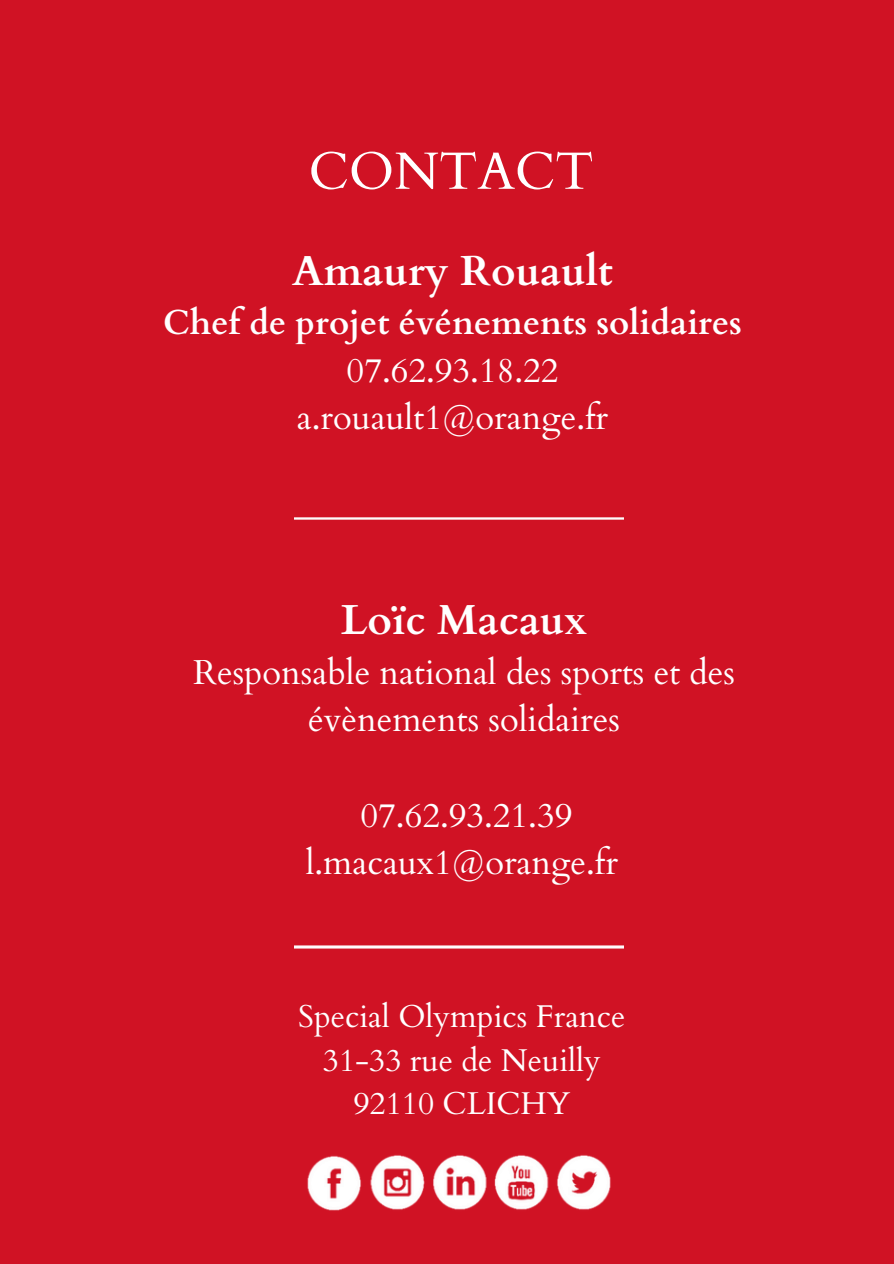
<style>
.page{position:relative;width:894px;height:1264px;background:#fff}
.page>*{position:absolute;margin:0;border:0;box-sizing:border-box;transform-origin:0 0}
.t1{font:52.5px "Cardo";color:#fff}
.t2{font:700 42px "Cardo";color:#fff}
.t3{font:34.5px/47.2px "Cardo";color:#fff;text-align:center}
.t4{font:31.5px/43.8px "Cardo";color:#fff;text-align:center}
.s1{font-weight:700}
</style>
<div class="page">
<div style="left:0;top:0;width:893px;height:1263px;background:#d01224"></div>
<img style="left:307px;top:1155px;width:304px;height:56px">
<img style="left:294px;top:517px;width:329px;height:2px">
<img style="left:294px;top:945px;width:329px;height:3px">
<p class="t1" style="left:308px;top:137px;width:286px">CONTACT</p>
<p class="t2" style="left:292px;top:243px;width:322px">Amaury Rouault</p>
<p class="t3" style="left:163px;top:300px;width:580px"><span class="s1">Chef de projet événements solidaires<br></span>07.62.93.18.22<br>a.rouault1@orange.fr</p>
<p class="t2" style="left:341px;top:593px;width:248px">Loïc Macaux</p>
<p class="t3" style="left:193px;top:649px;width:543px">Responsable national des sports et des évènements solidaires</p>
<p class="t3" style="left:305px;top:792px;width:314px">07.62.93.21.39 l.macaux1@orange.fr</p>
<p class="t4" style="left:298px;top:994px;width:329px">Special Olympics France<br>31-33 rue de Neuilly<br>92110 CLICHY</p>
</div>
